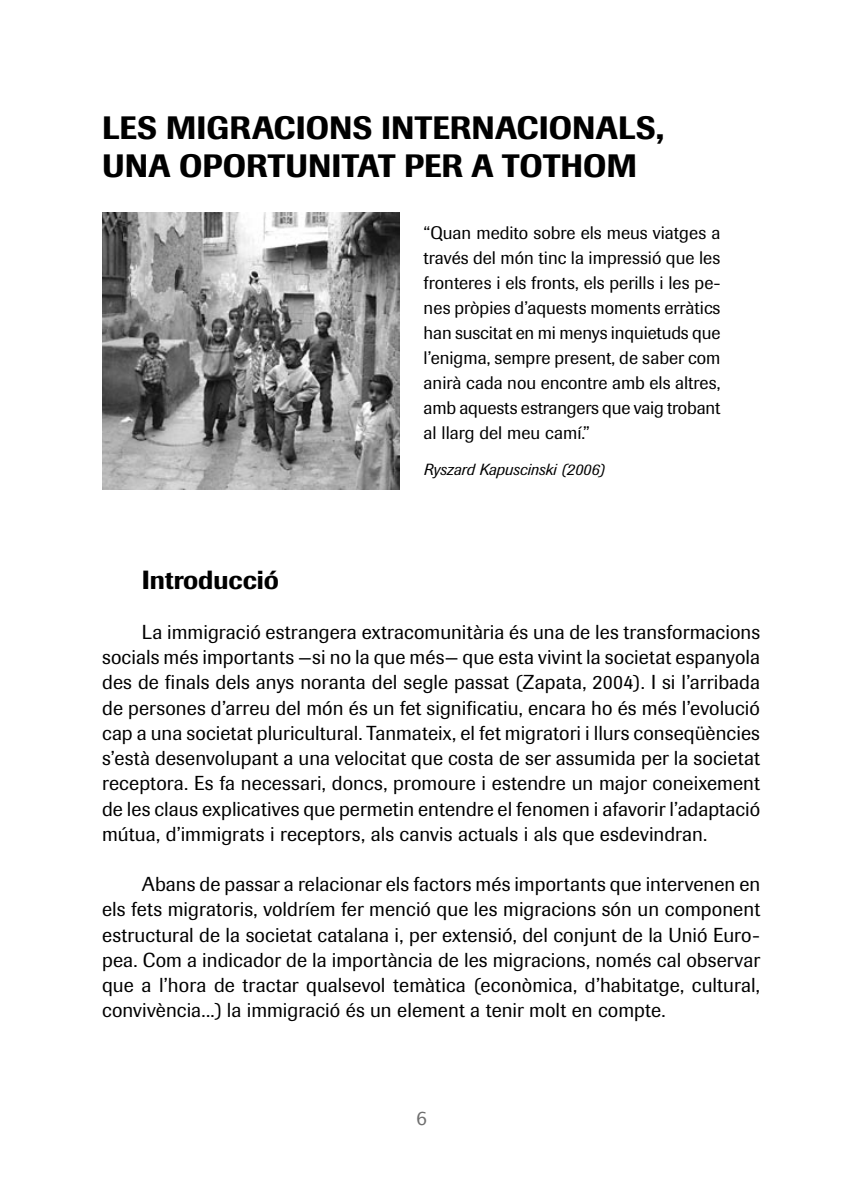
<style>
.page{position:relative;width:851px;height:1191px;background:#fff}
.page>*{position:absolute;margin:0;border:0;box-sizing:border-box;transform-origin:0 0}
.titol{font:500 32px "Imago";color:#000}
.subtítol{font:500 26px "Imago";color:#000}
.cos_de_texte{font:20px/25.2px "Imago";letter-spacing:.005em;color:#000;text-align:justify}
.comentari{font:18px/25px "Imago";letter-spacing:-.01em;color:#000;text-align:justify}
.t1{font:18px "Lucida Sans";color:#6f6f6f}
.comentari-2{font:italic 16px "Imago";color:#000}
</style>
<div class="page">
<img style="left:102px;top:212px;width:297px;height:278px">
<p class="titol" style="left:102px;top:108px;width:563px">LES MIGRACIONS INTERNACIONALS,</p>
<p class="titol" style="left:102px;top:147px;width:536px">UNA OPORTUNITAT PER A TOTHOM</p>
<p class="comentari" style="left:423px;top:220px;width:298px">“Quan medito sobre els meus viatges a través del món tinc la impressió que les fronteres i els fronts, els perills i les pe&shy;nes pròpies d’aquests moments erràtics han suscitat en mi menys inquietuds que l’enigma, sempre present, de saber com anirà cada nou encontre amb els altres, amb aquests estrangers que vaig trobant al llarg del meu camí.”</p>
<p class="comentari-2" style="left:423px;top:460px;width:183px">Ryszard Kapuscinski (2006)</p>
<p class="subtítol" style="left:142px;top:564px;width:139px">Introducció</p>
<p class="cos_de_texte" style="left:102px;top:619px;width:659px;text-indent:40px">La immigració estrangera extracomunitària és una de les transformacions socials més importants —si no la que més— que esta vivint la societat espanyola des de finals dels anys noranta del segle passat (Zapata, 2004). I si l’arribada de persones d’arreu del món és un fet significatiu, encara ho és més l’evolució cap a una societat pluricultural. Tanmateix, el fet migratori i llurs conseqüències s’està desenvolupant a una velocitat que costa de ser assumida per la societat receptora. Es fa necessari, doncs, promoure i estendre un major coneixement de les claus explicatives que permetin entendre el fenomen i afavorir l’adaptació mútua, d’immigrats i receptors, als canvis actuals i als que esdevindran.</p>
<p class="cos_de_texte" style="left:102px;top:871px;width:659px;text-indent:40px">Abans de passar a relacionar els factors més importants que intervenen en els fets migratoris, voldríem fer menció que les migracions són un component estructural de la societat catalana i, per extensió, del conjunt de la Unió Euro&shy;pea. Com a indicador de la importància de les migracions, només cal observar que a l’hora de tractar qualsevol temàtica (econòmica, d’habitatge, cultural, convivència...) la immigració és un element a tenir molt en compte.</p>
<p class="t1" style="left:416px;top:1108px;width:13px">6</p>
</div>
